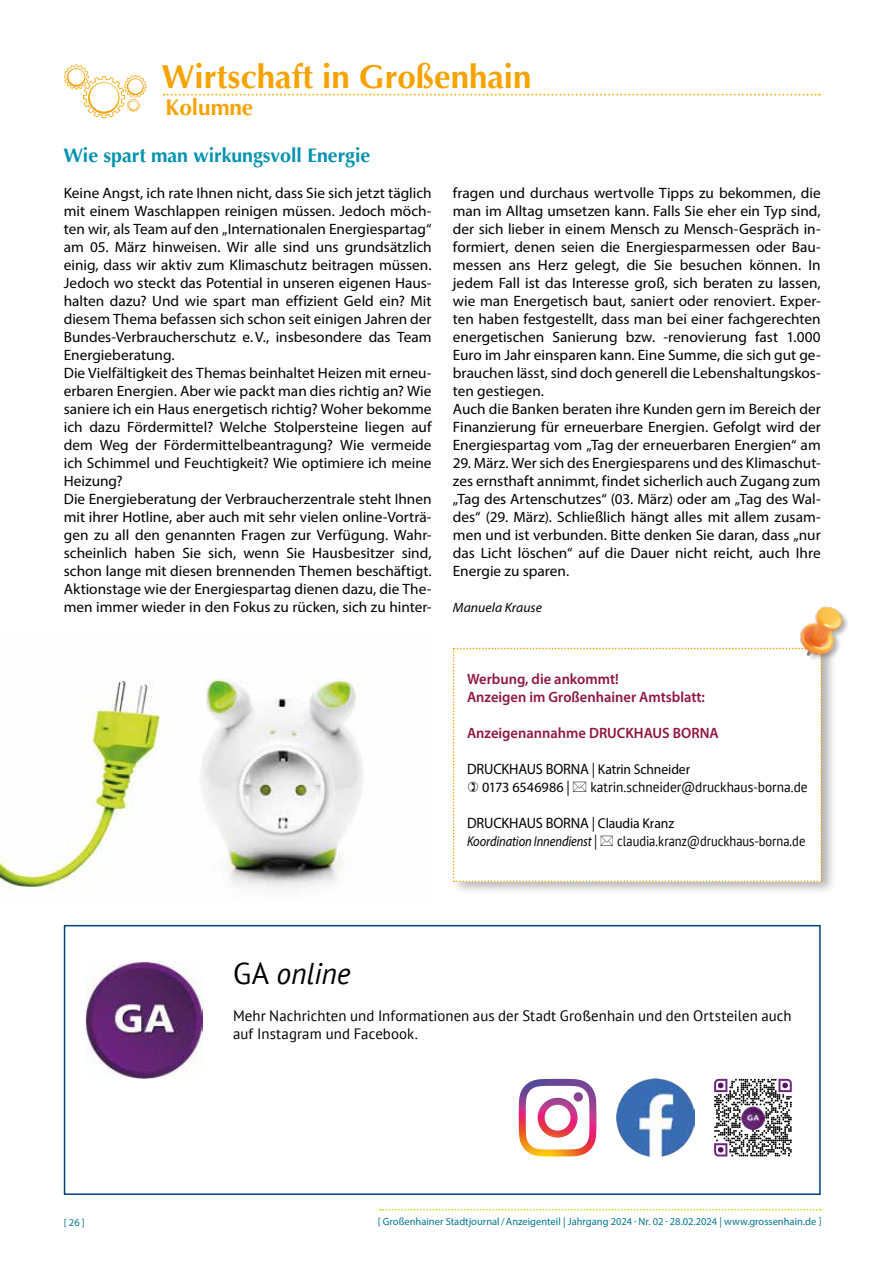
<style>
.page{position:relative;width:893px;height:1263px;background:#fff}
.page>*{position:absolute;margin:0;border:0;box-sizing:border-box;transform-origin:0 0}
.t1{font:700 33px "Optima";color:#f6a300}
.t2{font:italic 30px "PT Sans";letter-spacing:-.005em;color:#000}
.t3{font:700 22.5px "Optima";color:#f6a300}
.t4{font:700 19.5px "Optima";color:#0092af}
.t5{font:15px/18px "Myriad Pro";color:#000}
.t6{font:15px/18px "PT Sans";letter-spacing:.005em;color:#000}
.t7{font:600 15px/18px "Myriad Pro";color:#91163f}
.t8{font:15px "Myriad Pro";color:#000;scale:.96 1}
.t9{font:14.25px "PT Sans";letter-spacing:-.005em;color:#000;scale:.94 1}
.t10{font:14.25px "PT Sans";letter-spacing:-.005em;color:#000;scale:.88 1}
.t11{font:italic 14.25px "Myriad Pro";letter-spacing:-.01em;color:#000;scale:.88 1}
.t12{font:14.25px "Myriad Pro";letter-spacing:-.01em;color:#000}
.t13{font:italic 13.5px "Myriad Pro";letter-spacing:.005em;color:#000}
.t14{font:10.5px "Myriad Pro";color:#007790}
.s1{font-size:14.25px}
.s2{font-size:15px}
.s3{font-style:normal;font-size:15px}
.s4{font-style:normal}
.s5{font-weight:700}
</style>
<div class="page">
<svg style="left:164px;top:94px;width:656px;height:2px"></svg>
<svg style="left:64px;top:64px;width:83px;height:54px"></svg>
<svg style="left:380px;top:1209px;width:441px;height:1px"></svg>
<img style="left:0;top:679px;width:363px;height:210px">
<div style="left:451px;top:644px;width:386px;height:251px;background:#000;opacity:.3"></div>
<div style="left:801px;top:607px;width:49px;height:56px;background:#000;opacity:.3"></div>
<img style="left:794px;top:606px;width:52px;height:52px">
<img style="left:85px;top:961px;width:118px;height:118px">
<svg style="left:519px;top:1079px;width:77px;height:77px"></svg>
<img style="left:616px;top:1079px;width:78px;height:77px">
<svg style="left:714px;top:1079px;width:78px;height:77px"></svg>
<img style="left:741px;top:1106px;width:24px;height:23px">
<div style="left:64px;top:925px;width:757px;height:270px;border:2px solid #004177"></div>
<svg style="left:453px;top:648px;width:369px;height:234px"></svg>
<h1 class="t1" style="left:162px;top:58px;width:371px">Wirtschaft in Großenhain</h1>
<h3 class="t3" style="left:166px;top:94px;width:89px">Kolumne</h3>
<h3 class="t4" style="left:63px;top:144px;width:308px">Wie spart man wirkungsvoll Energie</h3>
<p class="t5" style="left:64px;top:184px;width:369px">Keine Angst, ich rate Ihnen nicht, dass Sie sich jetzt täglich mit einem Waschlappen reinigen müssen. Jedoch möch&shy;ten wir, als Team auf den „Internationalen Energiespartag“ am 05. März hinweisen. Wir alle sind uns grundsätzlich einig, dass wir aktiv zum Klimaschutz beitragen müssen.<br>Jedoch wo steckt das Potential in unseren eigenen Haus&shy;halten dazu? Und wie spart man effizient Geld ein? Mit diesem Thema befassen sich schon seit einigen Jahren der Bundes-Verbraucherschutz e.V., insbesondere das Team Energieberatung.<br>Die Vielfältigkeit des Themas beinhaltet Heizen mit erneu&shy;erbaren Energien. Aber wie packt man dies richtig an? Wie saniere ich ein Haus energetisch richtig? Woher bekomme ich dazu Fördermittel? Welche Stolpersteine liegen auf dem Weg der Fördermittelbeantragung? Wie vermeide ich Schimmel und Feuchtigkeit? Wie optimiere ich meine Heizung?<br>Die Energieberatung der Verbraucherzentrale steht Ihnen mit ihrer Hotline, aber auch mit sehr vielen online-Vorträ&shy;gen zu all den genannten Fragen zur Verfügung. Wahr&shy;scheinlich haben Sie sich, wenn Sie Hausbesitzer sind, schon lange mit diesen brennenden Themen beschäftigt.<br>Aktionstage wie der Energiespartag dienen dazu, die The&shy;men immer wieder in den Fokus zu rücken, sich zu hinter-</p>
<p class="t5" style="left:453px;top:184px;width:369px">fragen und durchaus wertvolle Tipps zu bekommen, die man im Alltag umsetzen kann. Falls Sie eher ein Typ sind, der sich lieber in einem Mensch zu Mensch-Gespräch in&shy;formiert, denen seien die Energiesparmessen oder Bau&shy;messen ans Herz gelegt, die Sie besuchen können. In jedem Fall ist das Interesse groß, sich beraten zu lassen, wie man Energetisch baut, saniert oder renoviert. Exper&shy;ten haben festgestellt, dass man bei einer fachgerechten energetischen Sanierung bzw. -renovierung fast 1.000<br>Euro im Jahr einsparen kann. Eine Summe, die sich gut ge&shy;brauchen lässt, sind doch generell die Lebenshaltungskos&shy;ten gestiegen.<br>Auch die Banken beraten ihre Kunden gern im Bereich der Finanzierung für erneuerbare Energien. Gefolgt wird der Energiespartag vom „Tag der erneuerbaren Energien“ am</p>
<p class="t5" style="left:453px;top:454px;width:369px;text-align:justify">29. März. Wer sich des Energiesparens und des Klimaschut&shy;zes ernsthaft annimmt, findet sicherlich auch Zugang zum „Tag des Artenschutzes“ (03. März) oder am „Tag des Wal&shy;des“ (29. März). Schließlich hängt alles mit allem zusam&shy;men und ist verbunden. Bitte denken Sie daran, dass „nur das Licht löschen“ auf die Dauer nicht reicht, auch Ihre Energie zu sparen.</p>
<p class="t13" style="left:453px;top:599px;width:91px">Manuela Krause</p>
<p class="t7" style="left:467px;top:670px;width:239px">Werbung, die ankommt!<br>Anzeigen im Großenhainer Amtsblatt:</p>
<p class="t7" style="left:467px;top:724px;width:253px">Anzeigenannahme DRUCKHAUS BORNA</p>
<p class="t8" style="left:467px;top:760px;width:234px">DRUCKHAUS BORNA | <span class="s1">Katrin Schneider</span></p>
<p class="t12" style="left:482px;top:778px;width:89px">0173 6546986 <span class="s2">|</span></p>
<p class="t9" style="left:590px;top:778px;width:232px">katrin.schneider@druckhaus-borna.de</p>
<p class="t8" style="left:467px;top:814px;width:217px">DRUCKHAUS BORNA | <span class="s1">Claudia Kranz</span></p>
<p class="t11" style="left:467px;top:832px;width:150px">Koordination Innendienst <span class="s3">|</span></p>
<p class="t10" style="left:617px;top:832px;width:215px">claudia.kranz@druckhaus-borna.de</p>
<h2 class="t2" style="left:233px;top:955px;width:119px"><span class="s4">GA</span> online</h2>
<p class="t6" style="left:233px;top:1006px;width:560px">Mehr Nachrichten und Informationen aus der Stadt Großenhain und den Ortsteilen auch auf Instagram und Facebook.</p>
<p class="t14" style="left:64px;top:1215px;width:23px">[ 26 ]</p>
<p class="t14" style="left:378px;top:1214px;width:445px">[ Großenhainer Stadtjournal/Anzeigenteil | Jahrgang 2024 <span class="s5">.</span> Nr. 02 <span class="s5">.</span> 28.02.2024 | www.grossenhain.de ]</p>
</div>
